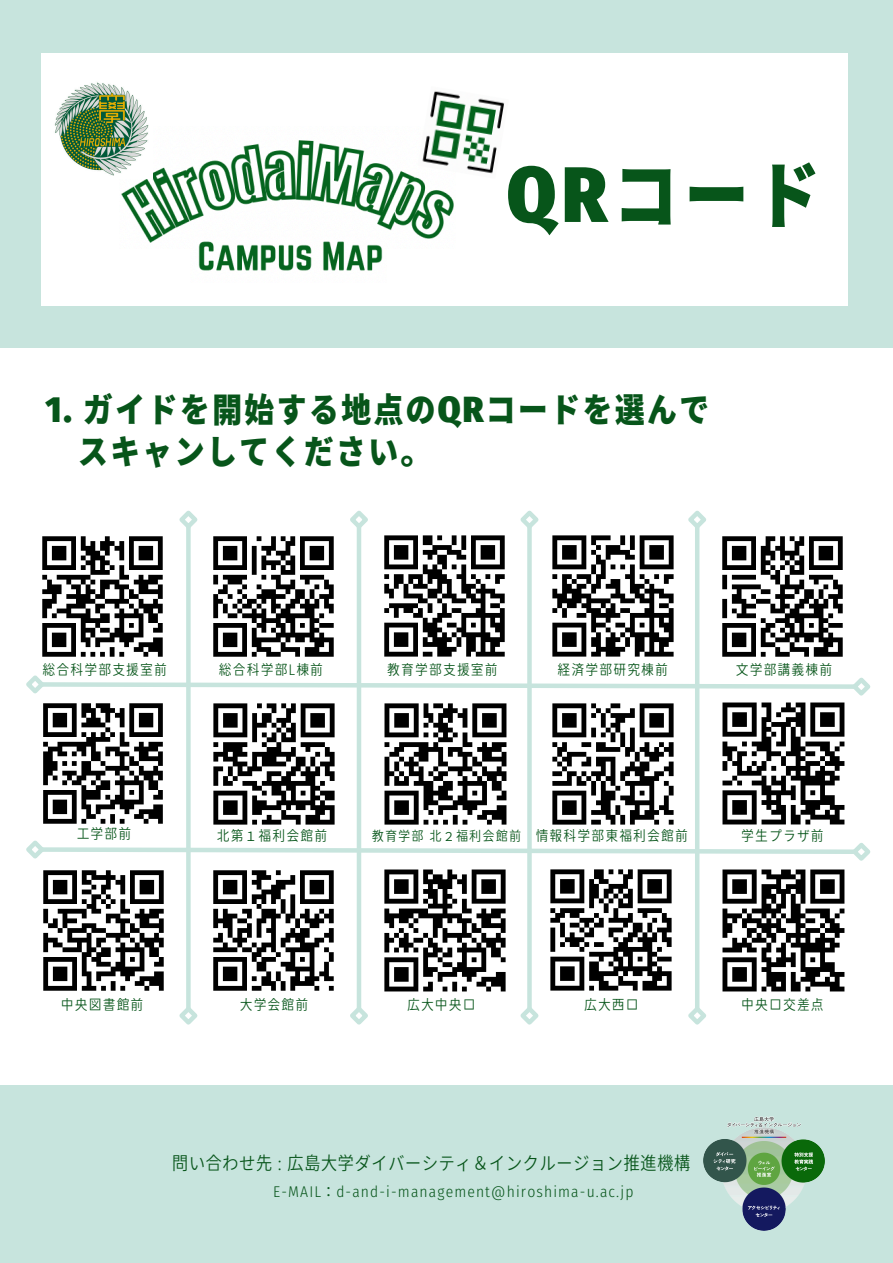
<style>
.page{position:relative;width:893px;height:1263px;background:#c7e4dd}
.page>*{position:absolute;margin:0;border:0;box-sizing:border-box;transform-origin:0 0}
.t1{font:800 condensed 72.68px "Glow Sans J";letter-spacing:.08em;color:#07551a}
.t2{font:800 condensed 33.67px "Glow Sans J";letter-spacing:.06em;color:#07551a}
.t3{font:condensed 18.45px "Glow Sans J";letter-spacing:.01em;color:#07551a}
.t4{font:condensed 14.4px "Glow Sans J";letter-spacing:.08em;color:#07551a}
.t5{font:condensed 14.25px "Glow Sans J";letter-spacing:.08em;color:#07551a}
.t6{font:condensed 13.5px "Glow Sans J";letter-spacing:.08em;color:#07551a}
</style>
<div class="page">
<img style="left:704px;top:1116px;width:121px;height:115px">
<div style="left:0;top:348px;width:893px;height:736px;background:#fff"></div>
<img style="left:42px;top:536px;width:121px;height:121px">
<img style="left:213px;top:536px;width:121px;height:121px">
<img style="left:384px;top:535px;width:121px;height:122px">
<img style="left:552px;top:535px;width:122px;height:122px">
<img style="left:722px;top:536px;width:121px;height:121px">
<img style="left:552px;top:703px;width:122px;height:122px">
<img style="left:384px;top:703px;width:123px;height:122px">
<img style="left:213px;top:703px;width:122px;height:122px">
<img style="left:43px;top:703px;width:120px;height:121px">
<img style="left:213px;top:870px;width:121px;height:121px">
<img style="left:43px;top:870px;width:121px;height:121px">
<img style="left:722px;top:702px;width:123px;height:123px">
<img style="left:384px;top:869px;width:122px;height:123px">
<img style="left:550px;top:869px;width:122px;height:122px">
<img style="left:722px;top:869px;width:123px;height:123px">
<div style="left:186px;top:525px;width:5px;height:485px;background:#c7e4dd"></div>
<svg style="left:179px;top:510px;width:19px;height:23px"></svg>
<svg style="left:179px;top:1002px;width:19px;height:23px"></svg>
<hr style="left:357px;top:525px;width:4px;height:485px;background:#c7e4dd">
<svg style="left:350px;top:510px;width:18px;height:23px"></svg>
<svg style="left:350px;top:1002px;width:18px;height:23px"></svg>
<hr style="left:695px;top:525px;width:4px;height:485px;background:#c7e4dd">
<svg style="left:688px;top:510px;width:18px;height:23px"></svg>
<svg style="left:688px;top:1002px;width:18px;height:23px"></svg>
<svg style="left:26px;top:671px;width:845px;height:29px"></svg>
<div style="left:527px;top:525px;width:5px;height:485px;background:#c7e4dd"></div>
<svg style="left:520px;top:510px;width:19px;height:23px"></svg>
<svg style="left:520px;top:1002px;width:19px;height:23px"></svg>
<svg style="left:26px;top:836px;width:845px;height:29px"></svg>
<div style="left:42px;top:54px;width:805px;height:251px;background:#fff"></div>
<img style="left:121px;top:140px;width:333px;height:103px">
<img style="left:190px;top:229px;width:196px;height:42px">
<img style="left:417px;top:91px;width:88px;height:88px">
<img style="left:54px;top:82px;width:98px;height:96px">
<p class="t1" style="left:507px;top:138px;width:315px">QRコード</p>
<p class="t2" style="left:45px;top:383px;width:665px">1. ガイドを開始する地点のQRコードを選んで</p>
<p class="t2" style="left:78px;top:425px;width:354px">スキャンしてください。</p>
<p class="t5" style="left:43px;top:658px;width:126px">総合科学部支援室前</p>
<p class="t5" style="left:219px;top:658px;width:106px">総合科学部L棟前</p>
<p class="t5" style="left:557px;top:658px;width:112px">経済学部研究棟前</p>
<p class="t5" style="left:736px;top:658px;width:98px">文学部講義棟前</p>
<p class="t5" style="left:387px;top:658px;width:112px">教育学部支援室前</p>
<p class="t5" style="left:77px;top:822px;width:56px">工学部前</p>
<p class="t6" style="left:372px;top:825px;width:151px">教育学部北２福利会館前</p>
<p class="t5" style="left:536px;top:824px;width:154px">情報科学部東福利会館前</p>
<p class="t5" style="left:217px;top:824px;width:112px">北第１福利会館前</p>
<p class="t5" style="left:741px;top:824px;width:84px">学生プラザ前</p>
<p class="t5" style="left:61px;top:993px;width:84px">中央図書館前</p>
<p class="t5" style="left:240px;top:993px;width:70px">大学会館前</p>
<p class="t5" style="left:407px;top:993px;width:67px">広大中央口</p>
<p class="t5" style="left:584px;top:993px;width:53px">広大西口</p>
<p class="t5" style="left:741px;top:993px;width:84px">中央口交差点</p>
<p class="t3" style="left:172px;top:1149px;width:520px">問い合わせ先 : 広島大学ダイバーシティ＆インクルージョン推進機構</p>
<p class="t4" style="left:273px;top:1180px;width:362px">E-MAIL：d-and-i-management@hiroshima-u.ac.jp</p>
</div>
